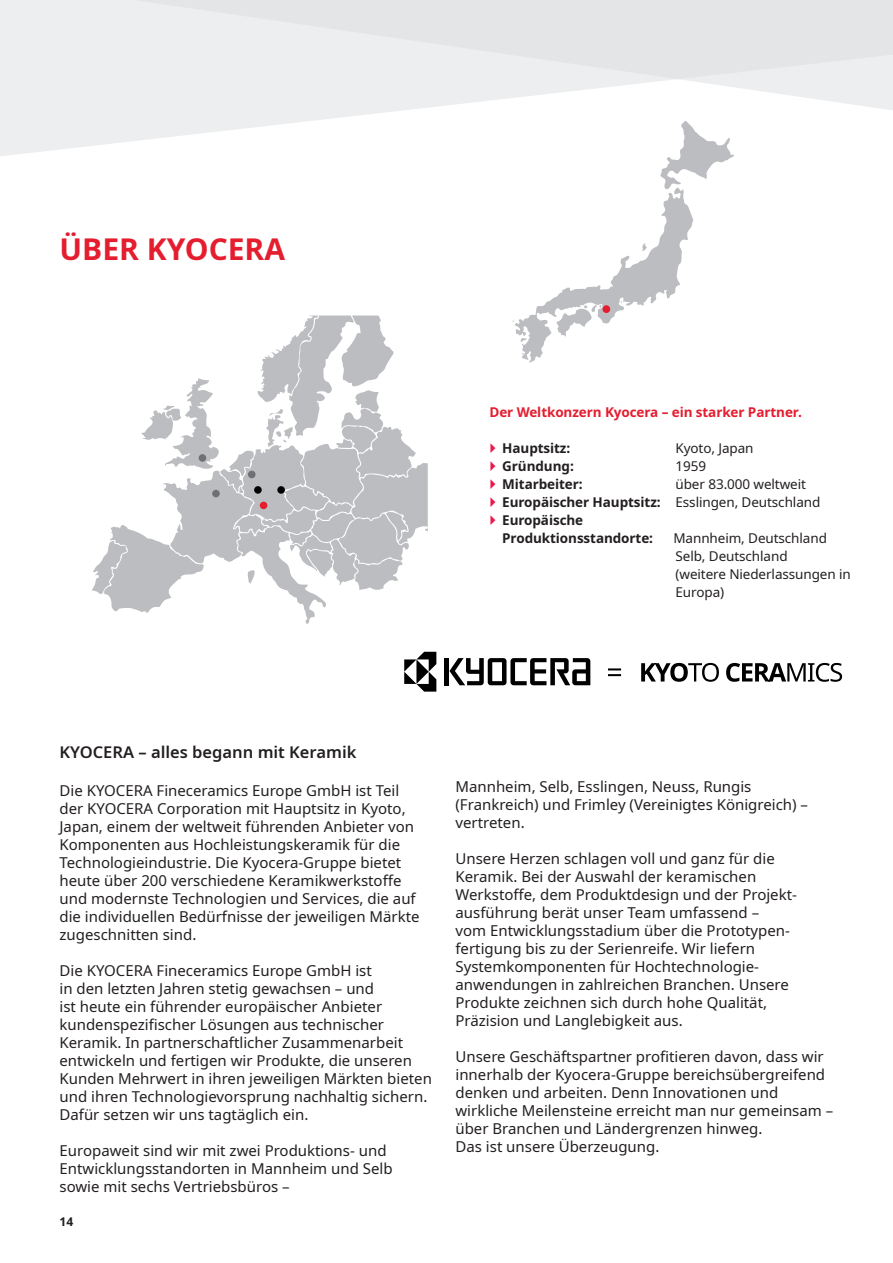
<style>
.page{position:relative;width:893px;height:1263px;background:#fff}
.page>*{position:absolute;margin:0;border:0;box-sizing:border-box;transform-origin:0 0}
.t1{font:700 30px "Noto Sans";color:#e41d2f}
.t2{font:600 16.5px "Noto Sans";color:#231f20}
.t3{font:15px/18px "Noto Sans";color:#231f20}
.t4{font:700 13.5px/18px "Noto Sans";letter-spacing:-.005em;color:#231f20}
.t5{font:13.5px/18px "Noto Sans";letter-spacing:-.005em;color:#231f20}
.Body{font:700 13.5px "Noto Sans";letter-spacing:-.005em;color:#e41d2f}
.t6{font:700 12px "Noto Sans";color:#231f20}
.s1{font-weight:400}
</style>
<div class="page">
<svg style="left:0;top:0;width:893px;height:156px;fill:#edeeef"></svg>
<svg style="left:91px;top:315px;width:337px;height:309px"></svg>
<svg style="left:512px;top:120px;width:222px;height:243px"></svg>
<div style="left:260px;top:502px;width:7px;height:7px;background:#e41d2f;border-radius:50%"></div>
<div style="left:602px;top:305px;width:8px;height:8px;background:#e41d2f;border-radius:50%"></div>
<div style="left:254px;top:486px;width:8px;height:8px;background:#000001;border-radius:50%"></div>
<div style="left:277px;top:486px;width:8px;height:8px;background:#000001;border-radius:50%"></div>
<div style="left:212px;top:490px;width:8px;height:7px;background:#6f7073;border-radius:50%"></div>
<div style="left:199px;top:454px;width:7px;height:8px;background:#6f7073;border-radius:50%"></div>
<div style="left:248px;top:471px;width:8px;height:7px;background:#6f7073;border-radius:50%"></div>
<svg style="left:641px;top:663px;width:201px;height:19px"></svg>
<svg style="left:608px;top:668px;width:13px;height:8px"></svg>
<hr style="left:445px;top:658px;width:4px;height:27px;background:#000001">
<svg style="left:449px;top:658px;width:141px;height:27px"></svg>
<svg style="left:404px;top:652px;width:32px;height:40px"></svg>
<p class="t1" style="left:60px;top:228px;width:227px">ÜBER KYOCERA</p>
<p class="Body" style="left:489px;top:402px;width:314px">Der Weltkonzern Kyocera – ein starker Partner.</p>
<p class="t4" style="left:502px;top:439px;width:70px">Hauptsitz:</p>
<p class="t5" style="left:675px;top:439px;width:80px">Kyoto, Japan</p>
<p class="t4" style="left:502px;top:457px;width:73px">Gründung:</p>
<p class="t5" style="left:675px;top:457px;width:32px">1959</p>
<p class="t4" style="left:502px;top:475px;width:82px">Mitarbeiter:</p>
<p class="t5" style="left:675px;top:475px;width:132px">über 83.000 weltweit</p>
<p class="t4" style="left:502px;top:493px;width:320px">Europäischer Hauptsitz: <span class="s1">Esslingen, Deutschland</span></p>
<p class="t4" style="left:502px;top:511px;width:152px">Europäische<br>Produktionsstandorte:</p>
<p class="t5" style="left:673px;top:529px;width:179px">Mannheim, Deutschland<br>Selb, Deutschland<br>(weitere Niederlassungen in<br>Europa)</p>
<p class="t2" style="left:60px;top:740px;width:298px">KYOCERA – alles begann mit Keramik</p>
<p class="t3" style="left:60px;top:782px;width:362px">Die KYOCERA Fineceramics Europe GmbH ist Teil der KYOCERA Corporation mit Hauptsitz in Kyoto, Japan, einem der weltweit führenden Anbieter von Komponenten aus Hochleistungskeramik für die Technologieindustrie. Die Kyocera-Gruppe bietet heute über 200 verschiedene Keramikwerkstoffe und modernste Technologien und Services, die auf die individuellen Bedürfnisse der jeweiligen Märkte zugeschnitten sind.</p>
<p class="t3" style="left:60px;top:962px;width:374px">Die KYOCERA Fineceramics Europe GmbH ist<br>in den letzten Jahren stetig gewachsen – und<br>ist heute ein führender europäischer Anbieter kundenspezifischer Lösungen aus technischer Keramik. In partnerschaftlicher Zusammenarbeit entwickeln und fertigen wir Produkte, die unseren Kunden Mehrwert in ihren jeweiligen Märkten bieten und ihren Technologievorsprung nachhaltig sichern.<br>Dafür setzen wir uns tagtäglich ein.</p>
<p class="t3" style="left:60px;top:1142px;width:335px">Europaweit sind wir mit zwei Produktions- und<br>Entwicklungsstandorten in Mannheim und Selb</p>
<p class="t3" style="left:60px;top:1178px;width:232px">sowie mit sechs Vertriebsbüros –</p>
<p class="t6" style="left:60px;top:1213px;width:15px">14</p>
<p class="t3" style="left:455px;top:778px;width:354px">Mannheim, Selb, Esslingen, Neuss, Rungis (Frankreich) und Frimley (Vereinigtes Königreich) – vertreten.</p>
<p class="t3" style="left:455px;top:850px;width:343px">Unsere Herzen schlagen voll und ganz für die Keramik. Bei der Auswahl der keramischen Werkstoffe, dem Produktdesign und der Projekt&shy;ausführung berät unser Team umfassend –</p>
<p class="t3" style="left:455px;top:922px;width:336px">vom Entwicklungsstadium über die Prototypen-</p>
<p class="t3" style="left:455px;top:940px;width:301px">fertigung bis zu der Serienreife. Wir liefern</p>
<p class="t3" style="left:455px;top:958px;width:305px">Systemkomponenten für Hochtechnologie-</p>
<p class="t3" style="left:455px;top:976px;width:335px">anwendungen in zahlreichen Branchen. Unsere<br>Produkte zeichnen sich durch hohe Qualität,<br>Präzision und Langlebigkeit aus.</p>
<p class="t3" style="left:455px;top:1048px;width:379px">Unsere Geschäftspartner profitieren davon, dass wir innerhalb der Kyocera-Gruppe bereichsübergreifend denken und arbeiten. Denn Innovationen und wirkliche Meilensteine erreicht man nur gemeinsam – über Branchen und Ländergrenzen hinweg.</p>
<p class="t3" style="left:455px;top:1138px;width:205px">Das ist unsere Überzeugung.</p>
</div>
